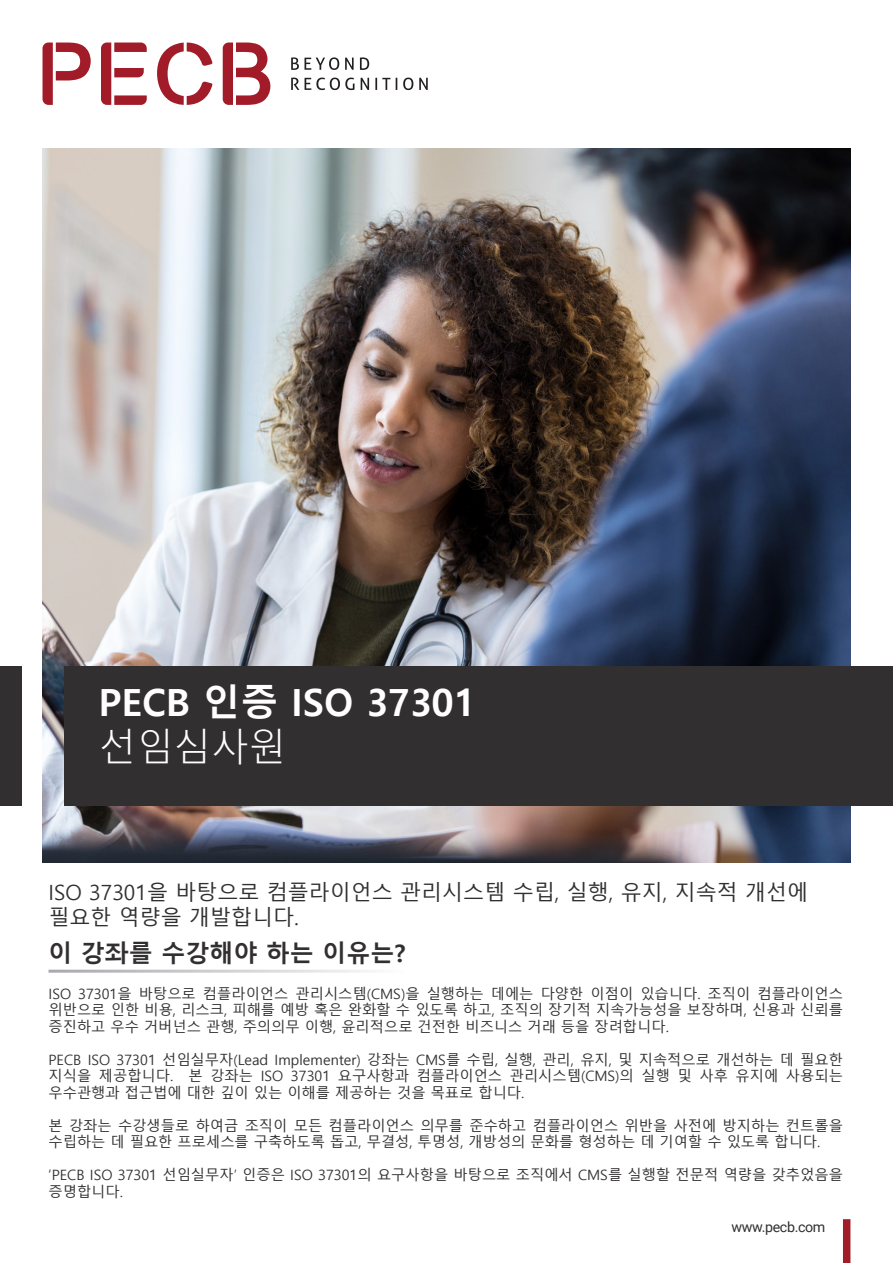
<style>
.page{position:relative;width:893px;height:1263px;background:#fff}
.page>*{position:absolute;margin:0;border:0;box-sizing:border-box;transform-origin:0 0}
.t1{font:700 37.5px "Malgun Gothic";color:#fff}
.t2{font:300 37.5px "Malgun Gothic";color:#fff}
.t3{font:700 24px "Malgun Gothic";color:#312f30}
.t4{font:21px/25.2px "Malgun Gothic";color:#312f30}
.t5{font:14.25px/16.5px "Malgun Gothic";color:#312f30;text-align:justify}
.Bullet_Points{font:14.25px "Roboto";letter-spacing:-.025em;color:#312f30}
</style>
<div class="page">
<img style="left:43px;top:149px;width:807px;height:714px">
<svg style="left:43px;top:43px;width:48px;height:62px"></svg>
<svg style="left:101px;top:43px;width:46px;height:62px"></svg>
<svg style="left:157px;top:43px;width:55px;height:62px"></svg>
<svg style="left:223px;top:43px;width:47px;height:62px"></svg>
<svg style="left:291px;top:57px;width:48px;height:13px"></svg>
<svg style="left:345px;top:58px;width:9px;height:12px"></svg>
<svg style="left:360px;top:57px;width:9px;height:13px"></svg>
<svg style="left:291px;top:78px;width:8px;height:12px"></svg>
<svg style="left:305px;top:78px;width:49px;height:12px"></svg>
<svg style="left:361px;top:78px;width:8px;height:12px"></svg>
<svg style="left:375px;top:78px;width:15px;height:12px"></svg>
<svg style="left:396px;top:78px;width:1px;height:12px"></svg>
<svg style="left:403px;top:78px;width:10px;height:12px"></svg>
<svg style="left:419px;top:78px;width:9px;height:12px"></svg>
<div style="left:65px;top:666px;width:828px;height:140px;background:#312f30"></div>
<div style="left:0;top:666px;width:21px;height:140px;background:#312f30"></div>
<div style="left:843px;top:1219px;width:7px;height:44px;background:#a11e29"></div>
<p class="t1" style="left:99px;top:680px;width:378px">PECB 인증 ISO 37301</p>
<p class="t2" style="left:99px;top:725px;width:189px">선임심사원</p>
<p class="t4" style="left:49px;top:880px;width:761px">ISO 37301을 바탕으로 컴플라이언스 관리시스템 수립, 실행, 유지, 지속적 개선에 필요한 역량을 개발합니다.</p>
<p class="t3" style="left:49px;top:939px;width:358px">이 강좌를 수강해야 하는 이유는?</p>
<p class="t5" style="left:49px;top:985px;width:796px">ISO 37301을 바탕으로 컴플라이언스 관리시스템(CMS)을 실행하는 데에는 다양한 이점이 있습니다. 조직이 컴플라이언스 위반으로 인한 비용, 리스크, 피해를 예방 혹은 완화할 수 있도록 하고, 조직의 장기적 지속가능성을 보장하며, 신용과 신뢰를 증진하고 우수 거버넌스 관행, 주의의무 이행, 윤리적으로 건전한 비즈니스 거래 등을 장려합니다.</p>
<p class="t5" style="left:49px;top:1051px;width:796px">PECB ISO 37301 선임실무자(Lead Implementer) 강좌는 CMS를 수립, 실행, 관리, 유지, 및 지속적으로 개선하는 데 필요한 지식을 제공합니다. 본 강좌는 ISO 37301 요구사항과 컴플라이언스 관리시스템(CMS)의 실행 및 사후 유지에 사용되는 우수관행과 접근법에 대한 깊이 있는 이해를 제공하는 것을 목표로 합니다.</p>
<p class="t5" style="left:49px;top:1117px;width:796px">본 강좌는 수강생들로 하여금 조직이 모든 컴플라이언스 의무를 준수하고 컴플라이언스 위반을 사전에 방지하는 컨트롤을 수립하는 데 필요한 프로세스를 구축하도록 돕고, 무결성, 투명성, 개방성의 문화를 형성하는 데 기여할 수 있도록 합니다.</p>
<p class="t5" style="left:49px;top:1167px;width:796px">‘PECB ISO 37301 선임실무자’ 인증은 ISO 37301의 요구사항을 바탕으로 조직에서 CMS를 실행할 전문적 역량을 갖추었음을 증명합니다.</p>
<p class="Bullet_Points" style="left:731px;top:1217px;width:95px">www.pecb.com</p>
</div>
